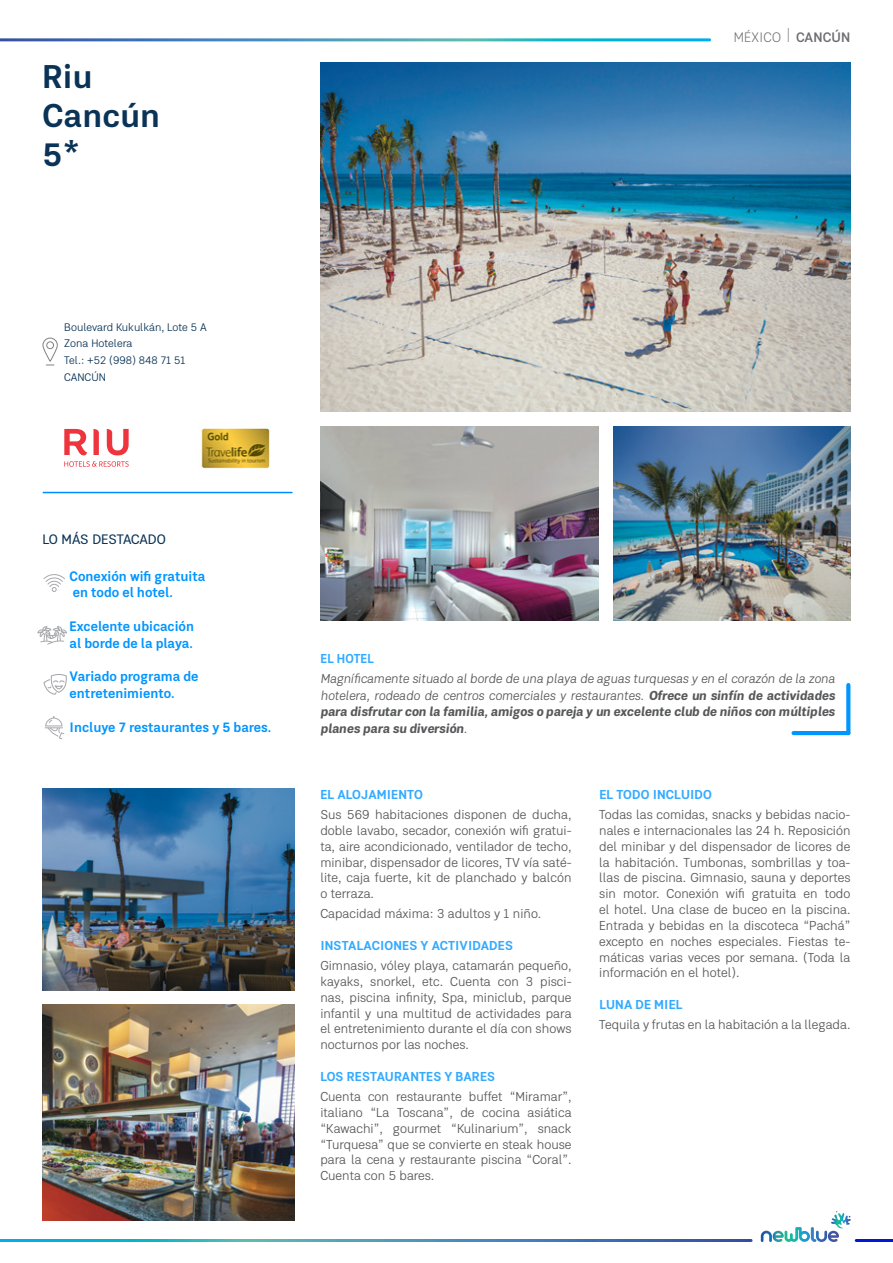
<style>
.page{position:relative;width:893px;height:1263px;background:#fff}
.page>*{position:absolute;margin:0;border:0;box-sizing:border-box;transform-origin:0 0}
.t1{font:700 33.45px/39.2px "Kommon Grotesk";color:#0a3357}
.t2{font:700 13.95px/16.8px "Kommon Grotesk";color:#0095ff;scale:.96 1}
.t3{font:13.95px "Kommon Grotesk";color:#0a3357}
.t4{font:300 13.95px "Kommon Grotesk";letter-spacing:.01em;color:#6c6d70}
.t5{font:13.2px/15.9px "Kommon Grotesk";color:#57585a;text-align:justify}
.t6{font:italic 13.2px/16.5px "Kommon Grotesk";color:#57585a;text-align:justify;scale:.95 1}
.t7{font:700 13.2px "Kommon Grotesk";letter-spacing:.01em;color:#3af}
.t8{font:700 13.2px "Kommon Grotesk";letter-spacing:.01em;color:#3af;scale:.95 1}
.t9{font:11.1px/16.8px "Kommon Grotesk";color:#0a3357}
.s1{font-weight:100;font-size:27.9px}
.s2{font-weight:600}
.s3{font-weight:700}
</style>
<div class="page">
<hr style="left:856px;top:1239px;width:37px;height:3px;background:#0017d6">
<svg style="left:761px;top:1211px;width:90px;height:31px"></svg>
<img style="left:320px;top:62px;width:530px;height:350px">
<img style="left:43px;top:1005px;width:252px;height:215px">
<img style="left:43px;top:789px;width:252px;height:202px">
<img style="left:613px;top:426px;width:237px;height:195px">
<img style="left:320px;top:426px;width:278px;height:195px">
<svg style="left:42px;top:337px;width:16px;height:29px"></svg>
<hr style="left:793px;top:731px;width:55px;height:4px;background:#0095ff">
<svg style="left:846px;top:685px;width:4px;height:48px"></svg>
<svg style="left:43px;top:574px;width:22px;height:18px"></svg>
<svg style="left:45px;top:716px;width:20px;height:24px"></svg>
<svg style="left:37px;top:626px;width:30px;height:19px"></svg>
<svg style="left:43px;top:674px;width:24px;height:21px"></svg>
<svg style="left:64px;top:429px;width:65px;height:38px"></svg>
<img style="left:201px;top:428px;width:69px;height:41px">
<hr style="left:43px;top:492px;width:249px;height:1px;background:#008bff">
<h1 class="t1" style="left:43px;top:55px;width:119px">Riu<br>Cancún<br>5*</h1>
<p class="t4" style="left:734px;top:28px;width:118px">MÉXICO <span class="s1">ı</span> <span class="s2">CANCÚN</span></p>
<p class="t9" style="left:64px;top:318px;width:144px">Boulevard Kukulkán, Lote 5 A<br>Zona Hotelera<br>Tel.: +52 (998) 848 71 51<br>CANCÚN</p>
<p class="t3" style="left:43px;top:530px;width:125px">LO MÁS DESTACADO</p>
<p class="t2" style="left:70px;top:567px;width:143px">Conexión wifi gratuita en todo el hotel.</p>
<p class="t2" style="left:70px;top:617px;width:131px">Excelente ubicación al borde de la playa.</p>
<p class="t2" style="left:70px;top:668px;width:136px">Variado programa de entretenimiento.</p>
<p class="t2" style="left:70px;top:718px;width:211px">Incluye 7 restaurantes y 5 bares.</p>
<p class="t8" style="left:320px;top:648px;width:58px">EL HOTEL</p>
<p class="t6" style="left:320px;top:670px;width:543px">Magníficamente situado al borde de una playa de aguas turquesas y en el corazón de la zona hotelera, rodeado de centros comerciales y restaurantes. <span class="s3">Ofrece un sinfín de actividades para disfrutar con la familia, amigos o pareja y un excelente club de niños con múltiples planes para su diversión</span>.</p>
<p class="t7" style="left:320px;top:785px;width:104px">EL ALOJAMIENTO</p>
<p class="t5" style="left:320px;top:806px;width:253px">Sus 569 habitaciones disponen de ducha, doble lavabo, secador, conexión wifi gratui&shy;ta, aire acondicionado, ventilador de techo, minibar, dispensador de licores, TV vía saté&shy;lite, caja fuerte, kit de planchado y balcón o terraza.</p>
<p class="t5" style="left:320px;top:906px;width:223px">Capacidad máxima: 3 adultos y 1 niño.</p>
<p class="t7" style="left:320px;top:936px;width:194px">INSTALACIONES Y ACTIVIDADES</p>
<p class="t5" style="left:320px;top:957px;width:253px">Gimnasio, vóley playa, catamarán pequeño, kayaks, snorkel, etc. Cuenta con 3 pisci&shy;nas, piscina infinity, Spa, miniclub, parque infantil y una multitud de actividades para el entretenimiento durante el día con shows nocturnos por las noches.</p>
<p class="t7" style="left:320px;top:1067px;width:176px">LOS RESTAURANTES Y BARES</p>
<p class="t5" style="left:320px;top:1088px;width:253px">Cuenta con restaurante buffet “Miramar”, italiano “La Toscana”, de cocina asiática “Kawachi”, gourmet “Kulinarium”, snack “Turquesa” que se convierte en steak house para la cena y restaurante piscina “Coral”.<br>Cuenta con 5 bares.</p>
<p class="t7" style="left:599px;top:785px;width:114px">EL TODO INCLUIDO</p>
<p class="t5" style="left:599px;top:806px;width:253px">Todas las comidas, snacks y bebidas nacio&shy;nales e internacionales las 24 h. Reposición del minibar y del dispensador de licores de la habitación. Tumbonas, sombrillas y toa&shy;llas de piscina. Gimnasio, sauna y deportes sin motor. Conexión wifi gratuita en todo el hotel. Una clase de buceo en la piscina.<br>Entrada y bebidas en la discoteca “Pachá” excepto en noches especiales. Fiestas te&shy;máticas varias veces por semana. (Toda la información en el hotel).</p>
<p class="t7" style="left:599px;top:995px;width:85px">LUNA DE MIEL</p>
<p class="t5" style="left:599px;top:1016px;width:253px">Tequila y frutas en la habitación a la llegada.</p>
</div>
